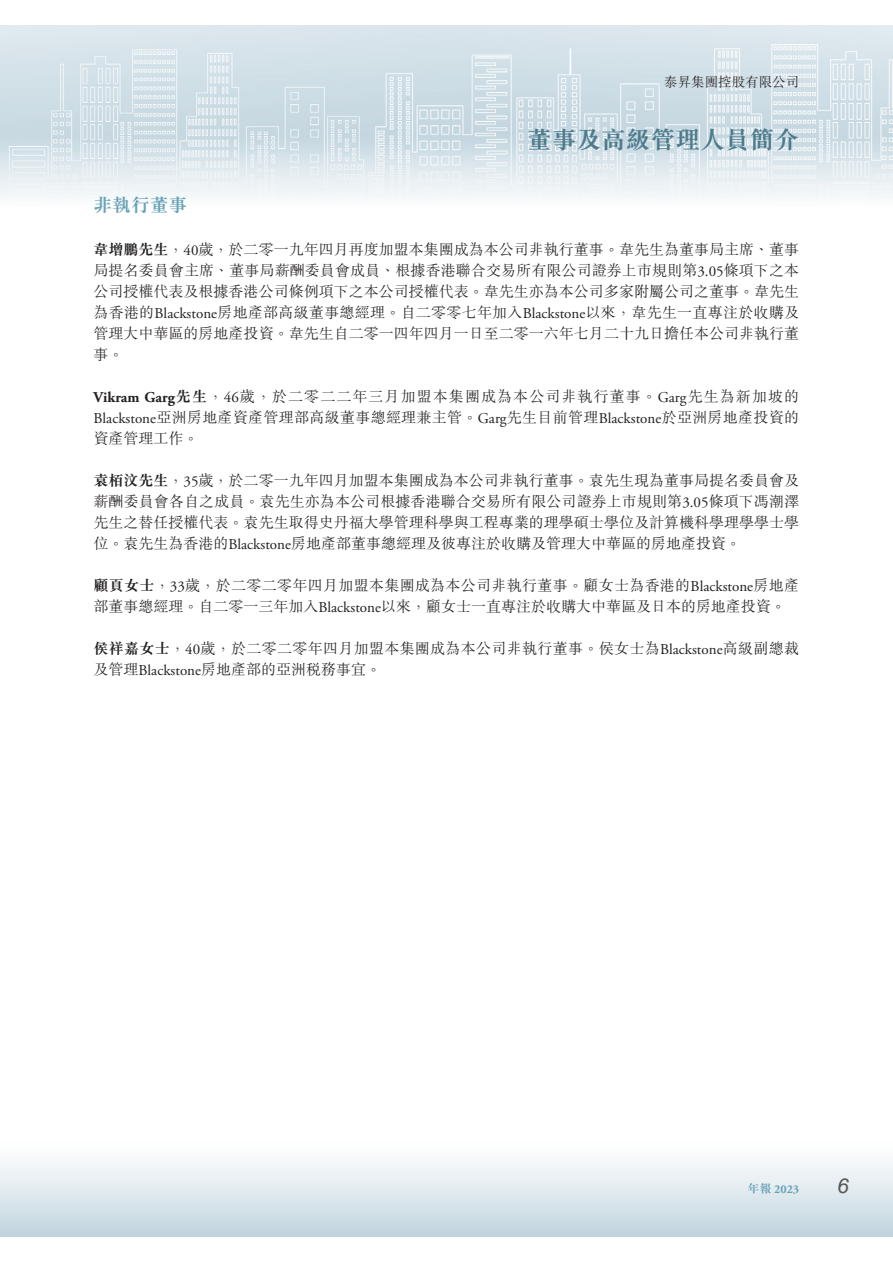
<style>
.page{position:relative;width:893px;height:1263px;background:#fff}
.page>*{position:absolute;margin:0;border:0;box-sizing:border-box;transform-origin:0 0}
.t1{font:24.75px "M Sung HK Bold E Ten B5 H";color:#4c7b8c}
.t2{font:italic 21px "Helvetica LT Std";color:#595856}
.t3{font:18.75px "M Sung HK Bold E Ten B5 H";color:#67a2b7}
.t4{font:15px/21px "M Sung HK Light E Ten B5 H";color:#231f20;text-align:justify}
.t5{font:15px/21px "M Sung HK Light E Ten B5 H";letter-spacing:.02em;color:#231f20}
.t6{font:13.5px "M Sung HK Light E Ten B5 H";color:#231f20}
.t7{font:700 12px "Adobe Garamond Pro";color:#67a2b7}
.s1{font-family:"M Sung HK Bold E Ten B5 H"}
.s2{font-family:"Adobe Garamond Pro"}
.s3{font-family:"Adobe Garamond Pro";font-weight:700}
.s4{font-family:"M Sung HK Bold E Ten B5 H";font-weight:400}
</style>
<div class="page">
<img style="left:0;top:26px;width:893px;height:173px">
<div style="left:0;top:1140px;width:893px;height:97px;background:linear-gradient(to bottom,#fff,#c1d5df)"></div>
<p class="t6" style="left:664px;top:77px;width:136px">泰昇集團控股有限公司</p>
<h1 class="t1" style="left:527px;top:130px;width:274px">董事及高級管理人員簡介</h1>
<p class="t3" style="left:94px;top:198px;width:95px">非執行董事</p>
<p class="t4" style="left:94px;top:241px;width:707px"><span class="s1">韋增鵬先生</span>，<span class="s2">40</span>歲，於二零一九年四月再度加盟本集團成為本公司非執行董事。韋先生為董事局主席、董事局提名委員會主席、董事局薪酬委員會成員、根據香港聯合交易所有限公司證券上市規則第<span class="s2">3.05</span>條項下之本公司授權代表及根據香港公司條例項下之本公司授權代表。韋先生亦為本公司多家附屬公司之董事。韋先生為香港的<span class="s2">Blackstone</span>房地產部高級董事總經理。自二零零七年加入<span class="s2">Blackstone</span>以來，韋先生一直專注於收購及管理大中華區的房地產投資。韋先生自二零一四年四月一日至二零一六年七月二十九日擔任本公司非執行董事。</p>
<p class="t4" style="left:94px;top:388px;width:707px"><span class="s3">Vikram Garg</span><span class="s1">先生</span>，<span class="s2">46</span>歲，於二零二二年三月加盟本集團成為本公司非執行董事。<span class="s2">Garg</span>先生為新加坡的<span class="s2">Blackstone</span>亞洲房地產資產管理部高級董事總經理兼主管。<span class="s2">Garg</span>先生目前管理<span class="s2">Blackstone</span>於亞洲房地產投資的資產管理工作。</p>
<p class="t4" style="left:94px;top:472px;width:707px"><span class="s1">袁栢汶先生</span>，<span class="s2">35</span>歲，於二零一九年四月加盟本集團成為本公司非執行董事。袁先生現為董事局提名委員會及薪酬委員會各自之成員。袁先生亦為本公司根據香港聯合交易所有限公司證券上市規則第<span class="s2">3.05</span>條項下馮潮澤先生之替任授權代表。袁先生取得史丹福大學管理科學與工程專業的理學碩士學位及計算機科學理學學士學位。袁先生為香港的<span class="s2">Blackstone</span>房地產部董事總經理及彼專注於收購及管理大中華區的房地產投資。</p>
<p class="t4" style="left:94px;top:577px;width:707px"><span class="s1">顧頁女士</span>，<span class="s2">33</span>歲，於二零二零年四月加盟本集團成為本公司非執行董事。顧女士為香港的<span class="s2">Blackstone</span>房地產部董事總經理。自二零一三年加入<span class="s2">Blackstone</span>以來，顧女士一直專注於收購大中華區及日本的房地產投資。</p>
<p class="t5" style="left:94px;top:640px;width:707px"><span class="s1">侯祥嘉女士</span>，<span class="s2">40</span>歲，於二零二零年四月加盟本集團成為本公司非執行董事。侯女士為<span class="s2">Blackstone</span>高級副總裁及管理<span class="s2">Blackstone</span>房地產部的亞洲稅務事宜。</p>
<p class="t7" style="left:747px;top:1182px;width:53px"><span class="s4">年報</span> 2023</p>
<h2 class="t2" style="left:838px;top:1174px;width:13px">6</h2>
</div>
